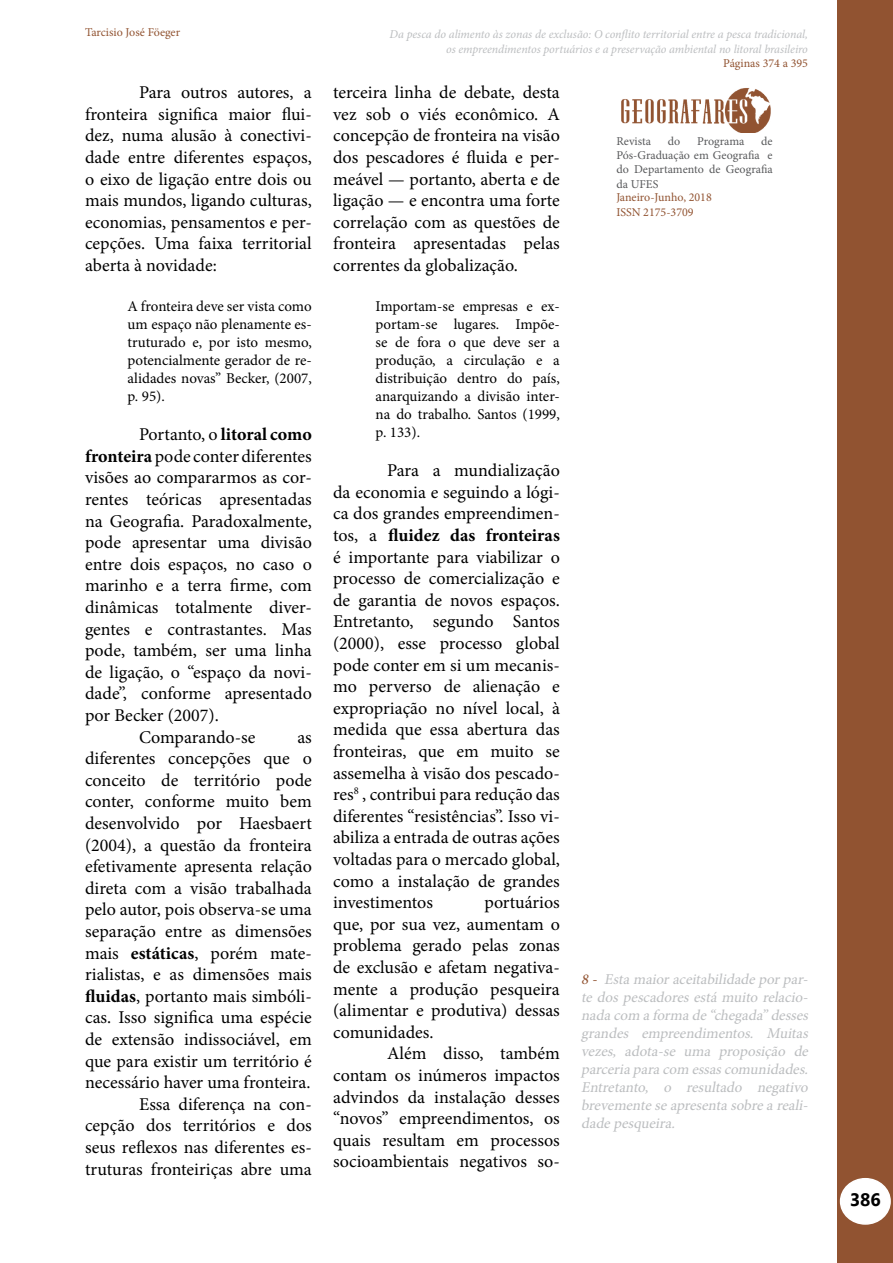
<style>
.page{position:relative;width:893px;height:1263px;background:#fff}
.page>*{position:absolute;margin:0;border:0;box-sizing:border-box;transform-origin:0 0}
.t1{font:18px/21.6px "Minion Pro";color:#000;text-align:justify}
.t2{font:700 18px "Minion Pro";color:#000}
.t3{font:700 18px "Segoe UI";color:#000}
.t4{font:15px/18px "Minion Pro";color:#000;text-align:justify}
.t5{font:italic 15px/18px "Minion Pro";color:#bcbec0;text-align:justify}
.t6{font:italic 12px/14.4px "Minion Pro";letter-spacing:-.005em;color:#bcbec0;text-align:right}
.t7{font:12px/14.4px "Minion Pro";color:#58595b;text-align:justify}
.t8{font:12px/14.4px "Minion Pro";color:#915331}
.s1{font-weight:400}
.s2{font-weight:700}
.s3{color:#915331}
</style>
<div class="page">
<div style="left:838px;top:0;width:55px;height:1263px;background:#915331"></div>
<div style="left:841px;top:1179px;width:49px;height:45px;background:#fff;border-radius:50%"></div>
<div style="left:840px;top:1178px;width:51px;height:47px;border:2px solid #fff;border-radius:50%"></div>
<img style="left:621px;top:88px;width:150px;height:45px">
<p class="t8" style="left:85px;top:25px;width:97px">Tarcisio José Föeger</p>
<p class="t1" style="left:85px;top:82px;width:228px;text-indent:54px">Para outros autores, a fronteira significa maior flui&shy;dez, numa alusão à conectivi&shy;dade entre diferentes espaços, o eixo de ligação entre dois ou mais mundos, ligando culturas, economias, pensamentos e per&shy;cepções. Uma faixa territorial aberta à novidade:</p>
<p class="t4" style="left:128px;top:297px;width:186px">A fronteira deve ser vista como um espaço não plenamente es&shy;truturado e, por isto mesmo, potencialmente gerador de re&shy;alidades novas” Becker, (2007, p. 95).</p>
<p class="t2" style="left:139px;top:422px;width:174px"><span class="s1">Portanto, o</span> litoral como</p>
<p class="t1" style="left:85px;top:445px;width:228px"><span class="s2">fronteira</span> pode conter diferentes</p>
<p class="t1" style="left:85px;top:467px;width:228px">visões ao compararmos as cor-</p>
<p class="t1" style="left:85px;top:488px;width:228px">rentes teóricas apresentadas</p>
<p class="t1" style="left:85px;top:510px;width:228px">na Geografia. Paradoxalmente,</p>
<p class="t1" style="left:85px;top:532px;width:228px">pode apresentar uma divisão</p>
<p class="t1" style="left:85px;top:553px;width:228px">entre dois espaços, no caso o</p>
<p class="t1" style="left:85px;top:575px;width:228px">marinho e a terra firme, com</p>
<p class="t1" style="left:85px;top:596px;width:228px">dinâmicas totalmente diver-</p>
<p class="t1" style="left:85px;top:618px;width:228px">gentes e contrastantes. Mas</p>
<p class="t1" style="left:85px;top:640px;width:228px">pode, também, ser uma linha</p>
<p class="t1" style="left:85px;top:661px;width:228px">de ligação, o “espaço da novi-</p>
<p class="t1" style="left:85px;top:683px;width:228px">dade”, conforme apresentado</p>
<p class="t1" style="left:85px;top:704px;width:135px">por Becker (2007).</p>
<p class="t1" style="left:139px;top:726px;width:118px">Comparando-se</p>
<p class="t1" style="left:85px;top:726px;width:228px;text-align:right">as<br>diferentes concepções que o conceito de território pode conter, conforme muito bem desenvolvido por Haesbaert (2004), a questão da fronteira efetivamente apresenta relação direta com a visão trabalhada pelo autor, pois observa-se uma separação entre as dimensões mais <span class="s2">estáticas</span>, porém mate&shy;rialistas, e as dimensões mais <span class="s2">fluidas</span>, portanto mais simbóli&shy;cas. Isso significa uma espécie de extensão indissociável, em que para existir um território é necessário haver uma fronteira.<br>Essa diferença na con&shy;cepção dos territórios e dos seus reflexos nas diferentes es&shy;truturas fronteiriças abre uma</p>
<p class="t6" style="left:390px;top:27px;width:420px">Da pesca do alimento às zonas de exclusão: O conflito territorial entre a pesca tradicional, os empreendimentos portuários e a preservação ambiental no litoral brasileiro</p>
<p class="t8" style="left:723px;top:56px;width:86px">Páginas 374 a 395</p>
<p class="t1" style="left:333px;top:82px;width:228px">terceira linha de debate, desta vez sob o viés econômico. A concepção de fronteira na visão dos pescadores é fluida e per&shy;meável — portanto, aberta e de ligação — e encontra uma forte correlação com as questões de fronteira apresentadas pelas correntes da globalização.</p>
<p class="t4" style="left:376px;top:297px;width:186px">Importam-se empresas e ex&shy;portam-se lugares. Impõe&shy;se de fora o que deve ser a produção, a circulação e a distribuição dentro do país, anarquizando a divisão inter&shy;na do trabalho. Santos (1999, p. 133).</p>
<p class="t1" style="left:333px;top:460px;width:228px;text-indent:54px">Para a mundialização da economia e seguindo a lógi&shy;ca dos grandes empreendimen&shy;tos, a <span class="s2">fluidez das fronteiras </span>é importante para viabilizar o processo de comercialização e de garantia de novos espaços.<br>Entretanto, segundo Santos (2000), esse processo global pode conter em si um mecanis&shy;mo perverso de alienação e expropriação no nível local, à medida que essa abertura das fronteiras, que em muito se assemelha à visão dos pescado&shy;res<sup>8</sup> , contribui para redução das diferentes “resistências”. Isso vi&shy;abiliza a entrada de outras ações voltadas para o mercado global, como a instalação de grandes investimentos</p>
<p class="t1" style="left:333px;top:892px;width:228px;text-indent:151px">portuários que, por sua vez, aumentam o problema gerado pelas zonas de exclusão e afetam negativa&shy;mente a produção pesqueira (alimentar e produtiva) dessas comunidades.</p>
<p class="t1" style="left:333px;top:1043px;width:228px;text-indent:54px">Além disso, também contam os inúmeros impactos advindos da instalação desses “novos” empreendimentos, os quais resultam em processos socioambientais negativos so-</p>
<p class="t7" style="left:616px;top:134px;width:36px">Revista</p>
<p class="t7" style="left:668px;top:134px;width:14px">do</p>
<p class="t7" style="left:697px;top:134px;width:49px">Programa</p>
<p class="t7" style="left:616px;top:134px;width:158px;text-indent:145px">de Pós-Graduação em Geografia e do Departamento de Geografia da UFES</p>
<p class="t8" style="left:616px;top:190px;width:97px">Janeiro-Junho, 2018<br>ISSN 2175-3709</p>
<p class="t5" style="left:581px;top:970px;width:232px"><span class="s3">8 -</span> Estamaioraceitabilidadeporpar&shy;te dos pescadores está muito relacio&shy;nadacom aformade“chegada”desses grandes empreendimentos. Muitas vezes, adota-se uma proposição de parceriaparacom essascomunidades.<br>Entretanto, o resultado negativo brevementeseapresentasobreareali&shy;dadepesqueira.</p>
<p class="t3" style="left:850px;top:1187px;width:33px">386</p>
</div>
